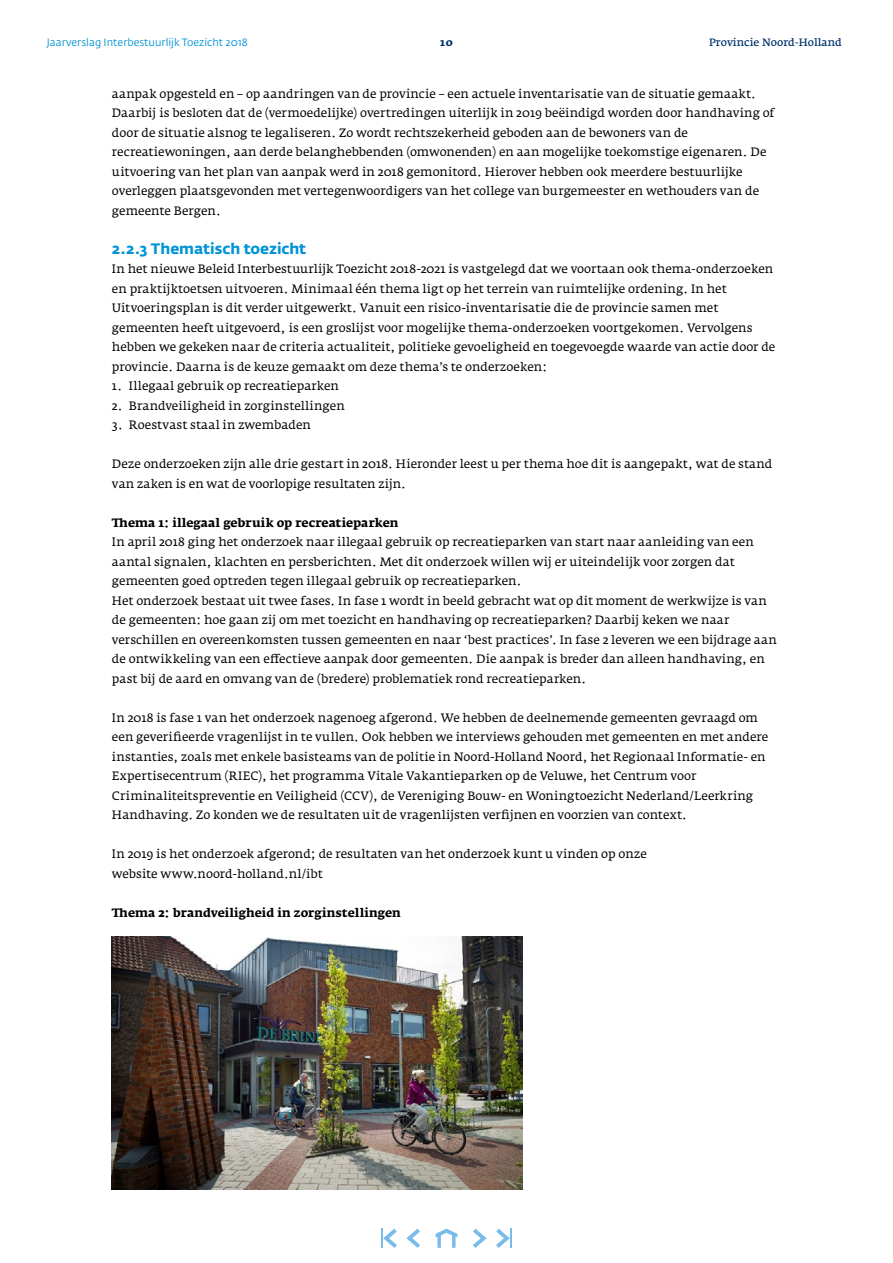
<style>
.page{position:relative;width:893px;height:1263px;background:#fff}
.page>*{position:absolute;margin:0;border:0;box-sizing:border-box;transform-origin:0 0}
.t1{font:700 15px "Fedra Sans Std";letter-spacing:-.005em;color:#0093d6}
.t2{font:12px/19.5px "Fedra Serif A Std";color:#000}
.t3{font:700 12px "Fedra Serif A Std";letter-spacing:.005em;color:#000}
.t4{font:10.5px "Fedra Sans Std";color:#0093d6}
.t5{font:600 10.5px "Fedra Serif A Std";color:#03326c}
.t6{font:700 10.5px "Fedra Serif A Std";color:#03326c}
</style>
<div class="page">
<svg style="left:436px;top:1228px;width:21px;height:20px"></svg>
<img style="left:112px;top:936px;width:410px;height:254px">
<svg style="left:406px;top:1229px;width:14px;height:19px"></svg>
<svg style="left:473px;top:1229px;width:14px;height:19px"></svg>
<svg style="left:381px;top:1229px;width:16px;height:19px"></svg>
<svg style="left:496px;top:1229px;width:16px;height:19px"></svg>
<p class="t4" style="left:47px;top:36px;width:202px">Jaarverslag Interbestuurlijk Toezicht 2018</p>
<p class="t6" style="left:440px;top:36px;width:14px">10</p>
<p class="t5" style="left:709px;top:36px;width:134px">Provincie Noord-Holland</p>
<p class="t2" style="left:112px;top:84px;width:664px">aanpak opgesteld en – op aandringen van de provincie – een actuele inventarisatie van de situatie gemaakt.<br>Daarbij is besloten dat de (vermoedelijke) overtredingen uiterlijk in 2019 beëindigd worden door handhaving of door de situatie alsnog te legaliseren. Zo wordt rechtszekerheid geboden aan de bewoners van de recreatiewoningen, aan derde belanghebbenden (omwonenden) en aan mogelijke toekomstige eigenaren. De uitvoering van het plan van aanpak werd in 2018 gemonitord. Hierover hebben ook meerdere bestuurlijke overleggen plaatsgevonden met vertegenwoordigers van het college van burgemeester en wethouders van de gemeente Bergen.</p>
<p class="t1" style="left:112px;top:239px;width:196px">2.2.3 Thematisch toezicht</p>
<p class="t2" style="left:112px;top:259px;width:665px">In het nieuwe Beleid Interbestuurlijk Toezicht 2018-2021 is vastgelegd dat we voortaan ook thema-onderzoeken en praktijktoetsen uitvoeren. Minimaal één thema ligt op het terrein van ruimtelijke ordening. In het Uitvoeringsplan is dit verder uitgewerkt. Vanuit een risico-inventarisatie die de provincie samen met gemeenten heeft uitgevoerd, is een groslijst voor mogelijke thema-onderzoeken voortgekomen. Vervolgens hebben we gekeken naar de criteria actualiteit, politieke gevoeligheid en toegevoegde waarde van actie door de provincie. Daarna is de keuze gemaakt om deze thema’s te onderzoeken:</p>
<p class="t2" style="left:112px;top:376px;width:228px">1. Illegaal gebruik op recreatieparken</p>
<p class="t2" style="left:112px;top:396px;width:234px">2. Brandveiligheid in zorginstellingen</p>
<p class="t2" style="left:112px;top:415px;width:200px">3. Roestvast staal in zwembaden</p>
<p class="t2" style="left:112px;top:454px;width:662px">Deze onderzoeken zijn alle drie gestart in 2018. Hieronder leest u per thema hoe dit is aangepakt, wat de stand van zaken is en wat de voorlopige resultaten zijn.</p>
<p class="t3" style="left:112px;top:515px;width:288px">Thema 1: illegaal gebruik op recreatieparken</p>
<p class="t2" style="left:112px;top:532px;width:666px">In april 2018 ging het onderzoek naar illegaal gebruik op recreatieparken van start naar aanleiding van een aantal signalen, klachten en persberichten. Met dit onderzoek willen wij er uiteindelijk voor zorgen dat gemeenten goed optreden tegen illegaal gebruik op recreatieparken.<br>Het onderzoek bestaat uit twee fases. In fase 1 wordt in beeld gebracht wat op dit moment de werkwijze is van de gemeenten: hoe gaan zij om met toezicht en handhaving op recreatieparken? Daarbij keken we naar verschillen en overeenkomsten tussen gemeenten en naar ‘best practices’. In fase 2 leveren we een bijdrage aan de ontwikkeling van een effectieve aanpak door gemeenten. Die aanpak is breder dan alleen handhaving, en past bij de aard en omvang van de (bredere) problematiek rond recreatieparken.</p>
<p class="t2" style="left:112px;top:708px;width:658px">In 2018 is fase 1 van het onderzoek nagenoeg afgerond. We hebben de deelnemende gemeenten gevraagd om een geverifieerde vragenlijst in te vullen. Ook hebben we interviews gehouden met gemeenten en met andere instanties, zoals met enkele basisteams van de politie in Noord-Holland Noord, het Regionaal Informatie- en Expertisecentrum (RIEC), het programma Vitale Vakantieparken op de Veluwe, het Centrum voor Criminaliteitspreventie en Veiligheid (CCV), de Vereniging Bouw- en Woningtoezicht Nederland/Leerkring Handhaving. Zo konden we de resultaten uit de vragenlijsten verfijnen en voorzien van context.</p>
<p class="t2" style="left:112px;top:844px;width:536px">In 2019 is het onderzoek afgerond; de resultaten van het onderzoek kunt u vinden op onze website www.noord-holland.nl/ibt</p>
<p class="t3" style="left:112px;top:905px;width:290px">Thema 2: brandveiligheid in zorginstellingen</p>
</div>
